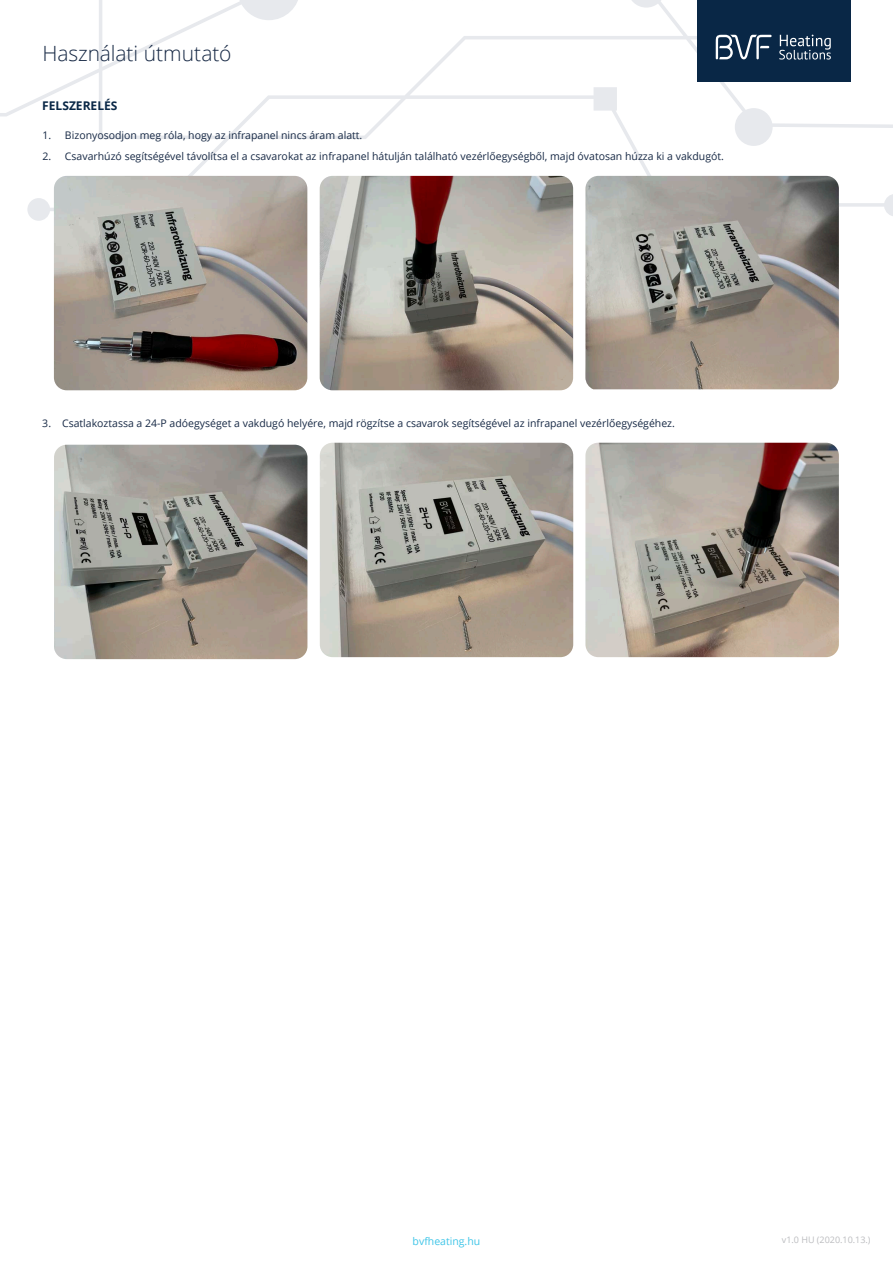
<style>
.page{position:relative;width:893px;height:1263px;background:#fff}
.page>*{position:absolute;margin:0;border:0;box-sizing:border-box;transform-origin:0 0}
.t1{font:300 21px "Open Sans";letter-spacing:-.005em;color:#172945}
.t2{font:700 12px "Open Sans";color:#092746}
.t3{font:10.5px "Open Sans";color:#172945}
.t4{font:10.5px "Open Sans";color:#3fc5e8}
.t5{font:9px "Open Sans";color:#bcbdc0}
</style>
<div class="page">
<svg style="left:0;top:0;width:893px;height:221px"></svg>
<div style="left:697px;top:0;width:153px;height:82px;background:#092746"></div>
<svg style="left:779px;top:35px;width:52px;height:25px"></svg>
<svg style="left:716px;top:35px;width:56px;height:24px"></svg>
<img style="left:320px;top:176px;width:253px;height:214px">
<img style="left:585px;top:443px;width:254px;height:214px">
<img style="left:585px;top:176px;width:254px;height:213px">
<img style="left:320px;top:443px;width:253px;height:214px">
<img style="left:54px;top:176px;width:253px;height:214px">
<img style="left:54px;top:445px;width:253px;height:214px">
<h1 class="t1" style="left:43px;top:39px;width:191px">Használati útmutató</h1>
<p class="t2" style="left:42px;top:97px;width:77px">FELSZERELÉS</p>
<p class="t3" style="left:43px;top:128px;width:321px">1. Bizonyosodjon meg róla, hogy az infrapanel nincs áram alatt.</p>
<p class="t3" style="left:43px;top:149px;width:683px">2. Csavarhúzó segítségével távolítsa el a csavarokat az infrapanel hátulján található vezérlőegységből, majd óvatosan húzza ki a vakdugót.</p>
<p class="t3" style="left:42px;top:416px;width:634px">3. Csatlakoztassa a 24-P adóegységet a vakdugó helyére, majd rögzítse a csavarok segítségével az infrapanel vezérlőegységéhez.</p>
<p class="t4" style="left:413px;top:1234px;width:69px">bvfheating.hu</p>
<p class="t5" style="left:782px;top:1234px;width:90px">v1.0 HU (2020.10.13.)</p>
</div>
